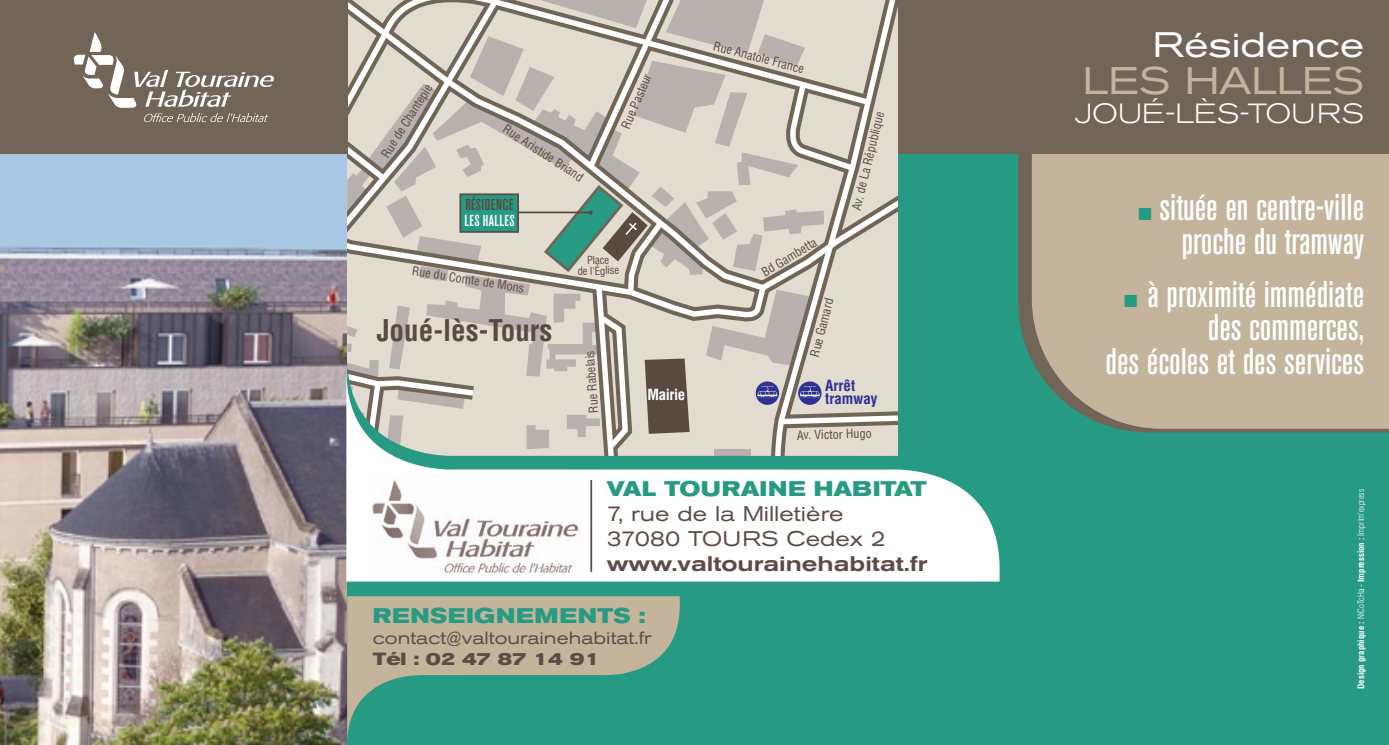
<style>
.page{position:relative;width:1389px;height:745px;background:#fff}
.page>*{position:absolute;margin:0;border:0;box-sizing:border-box;transform-origin:0 0}
.t1{font:expanded 38.15px "Akzidenz Grotesk BE";letter-spacing:.02em;color:#c3b49b}
.t2{font:500 condensed 36.75px "Akzidenz Grotesk BE";color:#fff}
.t3{font:expanded 35px "Akzidenz Grotesk BE";color:#fff}
.t4{font:700 condensed 29.22px "Helvetica";color:#594a41}
.t5{font:300 expanded 27.47px "Akzidenz Grotesk BE";letter-spacing:.02em;color:#fff}
.t6{font:expanded 21px "Akzidenz Grotesk BE";color:#5f4b45}
.t7{font:500 expanded 21px "Akzidenz Grotesk BE";color:#5f4b45}
.t8{font:700 expanded 21px "Akzidenz Grotesk BE";color:#269a82}
.t9{font:700 expanded 21px "Akzidenz Grotesk BE";letter-spacing:.04em;color:#269a82}
.t10{font:expanded 17.5px "Akzidenz Grotesk BE";color:#5f4b45}
.t11{font:700 expanded 17.5px "Akzidenz Grotesk BE";color:#5f4b45}
.t12{font:500 condensed 15.75px "Akzidenz Grotesk BE";letter-spacing:.03em;color:#594a41}
.t13{font:500 condensed 15.75px "Akzidenz Grotesk BE";letter-spacing:.02em;color:#fff}
.t14{font:700 condensed 14.88px/13.7px "Helvetica";color:#2e3092}
.t15{font:700 condensed 14.88px "Helvetica";letter-spacing:-.03em;color:#fff}
.t16{font:condensed 12.25px "Helvetica";color:#594a41}
.t17{font:condensed 10.85px/10.8px "Helvetica";color:#594a41;text-align:center}
.t18{font:700 condensed 8.75px "Helvetica";color:#fff}
.s1{color:#269a82}
.s2{font-weight:300}
</style>
<div class="page">
<img style="left:0;top:154px;width:347px;height:590px">
<div style="left:347px;top:154px;width:1042px;height:590px;background:#269a82"></div>
<svg style="left:1018px;top:154px;width:371px;height:278px;fill:#716557"></svg>
<svg style="left:347px;top:596px;width:333px;height:145px;fill:#c3b49b"></svg>
<div style="left:1032px;top:154px;width:357px;height:274px;background:#c3b49b"></div>
<div style="left:898px;top:0;width:491px;height:154px;background:#716557"></div>
<svg style="left:346px;top:370px;width:654px;height:211px;fill:#fff"></svg>
<img style="left:368px;top:480px;width:215px;height:95px">
<hr style="left:590px;top:480px;width:2px;height:91px;background:#5f4b45">
<svg style="left:347px;top:0;width:551px;height:480px"></svg>
<hr style="left:508px;top:211px;width:82px;height:2px;background:#594a41">
<div style="left:459px;top:193px;width:60px;height:40px;background:#269a82;border:2px solid #5f4b45"></div>
<div style="left:0;top:0;width:347px;height:154px;background:#716557"></div>
<svg style="left:73px;top:32px;width:201px;height:90px"></svg>
<p class="t16" style="left:378px;top:152px;width:86px;rotate:-58deg">Rue de Chantepie</p>
<p class="t16" style="left:508px;top:121px;width:95px;rotate:33deg">Rue Aristide Briand</p>
<p class="t12" style="left:466px;top:196px;width:49px">RÉSIDENCE</p>
<p class="t13" style="left:464px;top:212px;width:52px">LES HALLES</p>
<p class="t16" style="left:618px;top:125px;width:60px;rotate:-67deg">Rue Pasteur</p>
<p class="t16" style="left:413px;top:263px;width:115px;rotate:9deg">Rue du Comte de Mons</p>
<p class="t17" style="left:577px;top:254px;width:43px;rotate:-1deg">Place<br>de l'Église</p>
<p class="t16" style="left:716px;top:38px;width:95px;rotate:15deg">Rue Anatole France</p>
<p class="t16" style="left:759px;top:266px;width:64px;rotate:-31deg">Bd Gambetta</p>
<p class="t16" style="left:848px;top:208px;width:103px;rotate:-76deg">Av. de La République</p>
<p class="t4" style="left:377px;top:312px;width:177px">Joué-lès-Tours</p>
<p class="t16" style="left:586px;top:413px;width:64px;rotate:-94deg">Rue Rabelais</p>
<p class="t16" style="left:807px;top:354px;width:62px;rotate:-75deg">Rue Gamard</p>
<p class="t15" style="left:648px;top:385px;width:39px">Mairie</p>
<p class="t14" style="left:825px;top:378px;width:54px">Arrêt tramway</p>
<p class="t16" style="left:797px;top:427px;width:76px;rotate:-1deg">Av. Victor Hugo</p>
<p class="t8" style="left:607px;top:476px;width:321px">VAL TOURAINE HABITAT</p>
<p class="t6" style="left:607px;top:501px;width:238px">7, rue de la Milletière</p>
<p class="t6" style="left:607px;top:526px;width:281px">37080 TOURS Cedex 2</p>
<p class="t7" style="left:607px;top:551px;width:322px">www.valtourainehabitat.fr</p>
<p class="t9" style="left:373px;top:603px;width:274px">RENSEIGNEMENTS :</p>
<p class="t10" style="left:373px;top:627px;width:280px">contact@valtourainehabitat.fr</p>
<p class="t11" style="left:373px;top:648px;width:229px">Tél : 02 47 87 14 91</p>
<p class="t3" style="left:1153px;top:25px;width:213px">Résidence</p>
<p class="t1" style="left:1083px;top:59px;width:283px">LES HALLES</p>
<p class="t5" style="left:1075px;top:98px;width:291px">JOUÉ-LÈS-TOURS</p>
<p class="t2" style="left:1139px;top:187px;width:227px"><span class="s1">■</span> située en centre-ville</p>
<p class="t2" style="left:1182px;top:221px;width:184px">proche du tramway</p>
<p class="t2" style="left:1124px;top:274px;width:241px"><span class="s1">■</span> à proximité immédiate</p>
<p class="t2" style="left:1208px;top:307px;width:158px">des commerces,</p>
<p class="t2" style="left:1106px;top:340px;width:260px">des écoles et des services</p>
<p class="t18" style="left:1356px;top:688px;width:201px;rotate:-90deg">Design graphique : <span class="s2">NiCoTcHa -</span> Impression : <span class="s2">Imprim’express</span></p>
</div>
